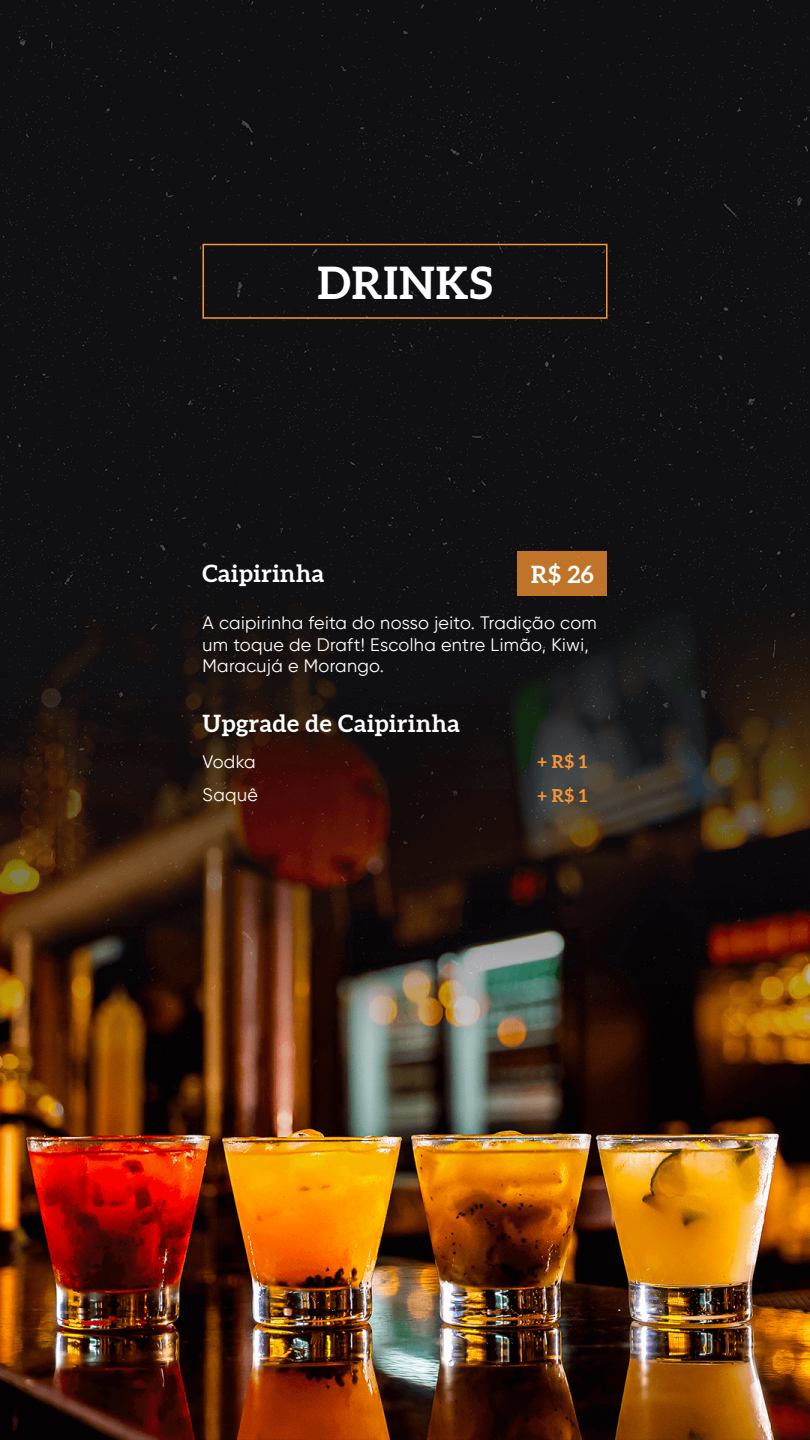
<style>
.page{position:relative;width:810px;height:1440px;background:#fff}
.page>*{position:absolute;margin:0;border:0;box-sizing:border-box;transform-origin:0 0}
.t1{font:700 45px "Aleo";letter-spacing:.02em;color:#fff}
.t2{font:700 24px "Aleo";letter-spacing:.02em;color:#fff}
.t3{font:18px/21.6px "Gilroy";letter-spacing:.02em;color:#fff}
.t4{font:700 18px/33.8px "Aleo";color:#fa9632}
</style>
<div class="page">
<img style="left:0;top:0;width:810px;height:1440px">
<div style="left:518px;top:551px;width:90px;height:45px;background:#bf7429"></div>
<svg style="left:202px;top:243px;width:406px;height:77px;background:#1b1513"></svg>
<h1 class="t1" style="left:317px;top:255px;width:177px">DRINKS</h1>
<h2 class="t2" style="left:202px;top:558px;width:123px">Caipirinha</h2>
<h2 class="t2" style="left:531px;top:560px;width:64px">R$ 26</h2>
<p class="t3" style="left:202px;top:612px;width:396px">A caipirinha feita do nosso jeito. Tradição com um toque de Draft! Escolha entre Limão, Kiwi,<br>Maracujá e Morango.</p>
<h2 class="t2" style="left:202px;top:708px;width:259px">Upgrade de Caipirinha</h2>
<p class="t3" style="left:202px;top:744px;width:57px;line-height:33.8px">Vodka<br>Saquê</p>
<p class="t4" style="left:537px;top:746px;width:52px">+ R$ 1 + R$ 1</p>
</div>
